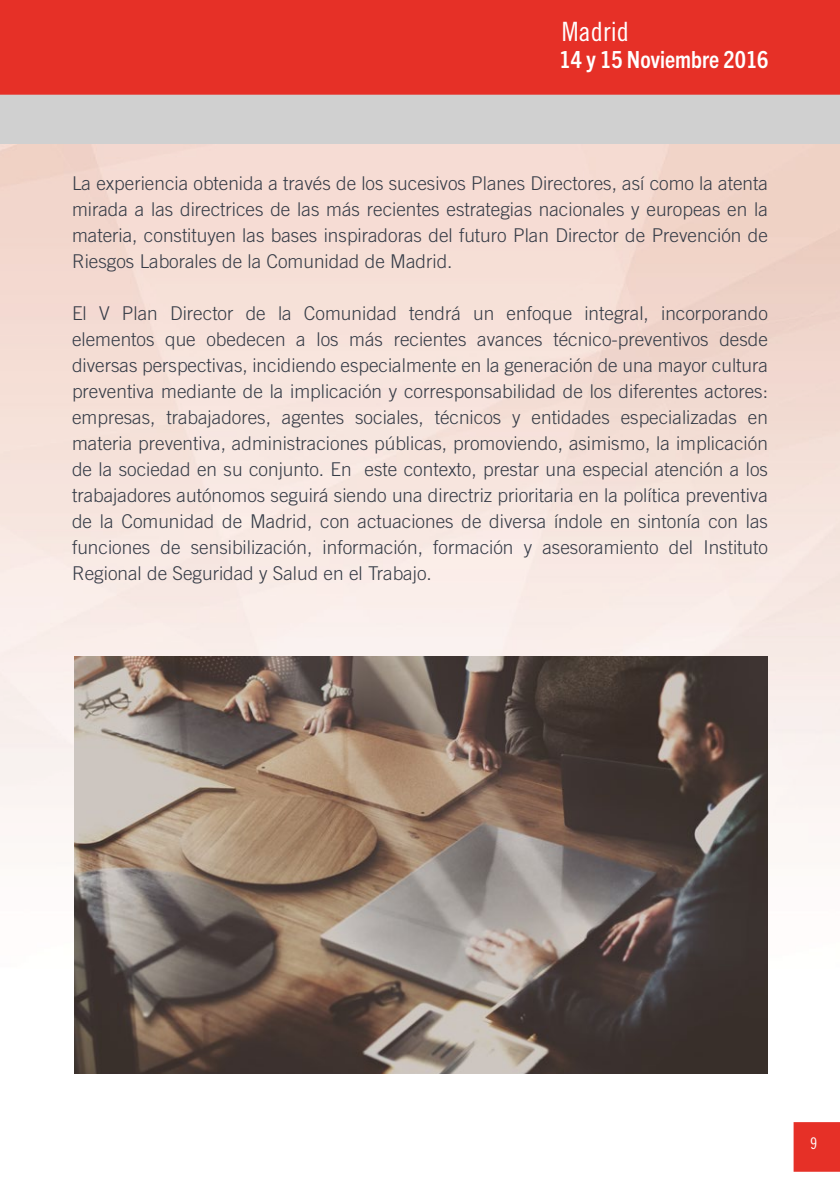
<style>
.page{position:relative;width:840px;height:1191px;background:#fff}
.page>*{position:absolute;margin:0;border:0;box-sizing:border-box;transform-origin:0 0}
.t1{font:26.6px "Trade Gothic LT Std Cn 18";color:#fff}
.t2{font:700 condensed 23.6px "Trade Gothic Next LT Pro";color:#fff}
.t3{font:300 19px/26px "Trade Gothic LT Std";color:#363c47;text-align:justify}
.t4{font:16px "Trade Gothic LT Std Cn 18";color:#fff}
</style>
<div class="page">
<img style="left:0;top:144px;width:839px;height:1028px">
<div style="left:0;top:94px;width:839px;height:50px;background:#d0d0d0"></div>
<div style="left:0;top:0;width:839px;height:95px;background:#e63027"></div>
<img style="left:74px;top:656px;width:693px;height:417px">
<div style="left:793px;top:1122px;width:46px;height:49px;background:#e63027"></div>
<h1 class="t1" style="left:561px;top:16px;width:69px">Madrid</h1>
<p class="t2" style="left:559px;top:43px;width:210px">14 y 15 Noviembre 2016</p>
<p class="t3" style="left:72px;top:169px;width:697px">La experiencia obtenida a través de los sucesivos Planes Directores, así como la atenta mirada a las directrices de las más recientes estrategias nacionales y europeas en la materia, constituyen las bases inspiradoras del futuro Plan Director de Prevención de Riesgos Laborales de la Comunidad de Madrid.</p>
<p class="t3" style="left:72px;top:299px;width:697px">El V Plan Director de la Comunidad tendrá un enfoque integral, incorporando elementos que obedecen a los más recientes avances técnico-preventivos desde diversas perspectivas, incidiendo especialmente en la generación de una mayor cultura preventiva mediante de la implicación y corresponsabilidad de los diferentes actores: empresas, trabajadores, agentes sociales, técnicos y entidades especializadas en materia preventiva, administraciones públicas, promoviendo, asimismo, la implicación de la sociedad en su conjunto. En este contexto, prestar una especial atención a los trabajadores autónomos seguirá siendo una directriz prioritaria en la política preventiva de la Comunidad de Madrid, con actuaciones de diversa índole en sintonía con las funciones de sensibilización, información, formación y asesoramiento del Instituto Regional de Seguridad y Salud en el Trabajo.</p>
<p class="t4" style="left:809px;top:1133px;width:9px">9</p>
</div>
